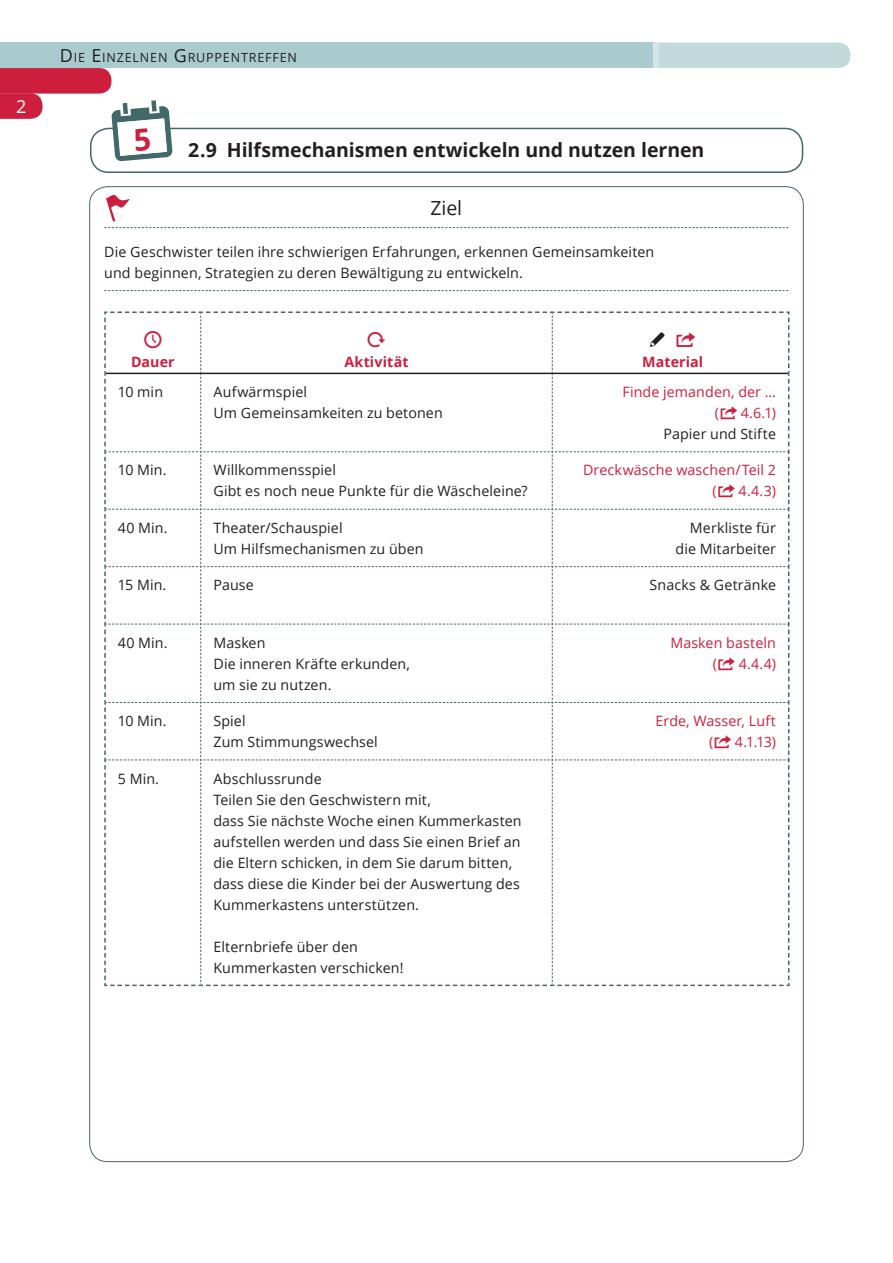
<style>
.page{position:relative;width:893px;height:1263px;background:#fff}
.page>*{position:absolute;margin:0;border:0;box-sizing:border-box;transform-origin:0 0}
.t1{font:37.5px "Entypo";color:#cd1f3d}
.t2{font:37.5px "Entypo";color:#231f20}
.t3{font:33px "Entypo";color:#cd1f3d}
.t4{font:700 19.5px "Open Sans";color:#231f20}
.t5{font:19.5px "Open Sans";color:#231f20}
.t6{font:18px "Open Sans";color:#fff}
.t7{font:14.25px/21px "Open Sans";letter-spacing:.01em;color:#231f20}
.t8{font:14.25px/21px "Open Sans";letter-spacing:.01em;color:#cd1f3d}
.t9{font:700 14.25px "Open Sans";letter-spacing:.005em;color:#cd1f3d}
.t10{font:12.6px "Open Sans";letter-spacing:.065em;color:#231f20}
.s1{font-size:18px}
.s2{color:#cd1f3d}
</style>
<div class="page">
<div style="left:0;top:43px;width:45px;height:25px;background:#aacbcd"></div>
<div style="left:645px;top:43px;width:205px;height:25px;background:#c3dadb;border-radius:12px"></div>
<div style="left:653px;top:43px;width:6px;height:25px;background:#d6e4e5"></div>
<div style="left:43px;top:43px;width:610px;height:25px;background:#aacbcd"></div>
<div style="left:90px;top:128px;width:713px;height:45px;border:2px solid #42686a;border-radius:18px"></div>
<svg style="left:104px;top:227px;width:684px;height:1px"></svg>
<svg style="left:104px;top:290px;width:684px;height:1px"></svg>
<svg style="left:104px;top:311px;width:686px;height:676px"></svg>
<hr style="left:106px;top:373px;width:682px;height:1px;background:#231f20">
<svg style="left:106px;top:194px;width:24px;height:27px"></svg>
<svg style="left:0;top:68px;width:173px;height:93px"></svg>
<p class="t6" style="left:16px;top:94px;width:12px">2</p>
<p class="t10" style="left:60px;top:48px;width:239px"><span class="s1">D</span>IE <span class="s1">E</span>INZELNEN <span class="s1">G</span>RUPPENTREFFEN</p>
<h3 class="t4" style="left:188px;top:136px;width:518px">2.9 Hilfsmechanismen entwickeln und nutzen lernen</h3>
<h3 class="t5" style="left:430px;top:194px;width:33px">Ziel</h3>
<p class="t7" style="left:104px;top:241px;width:552px">Die Geschwister teilen ihre schwierigen Erfahrungen, erkennen Gemeinsamkeiten und beginnen, Strategien zu deren Bewältigung zu entwickeln.</p>
<h1 class="t1" style="left:142px;top:314px;width:22px">N</h1>
<p class="t9" style="left:131px;top:352px;width:45px">Dauer</p>
<h1 class="t1" style="left:366px;top:314px;width:23px">d</h1>
<p class="t9" style="left:344px;top:352px;width:66px">Aktivität</p>
<h1 class="t2" style="left:648px;top:314px;width:50px">&amp;<span class="s2">/</span></h1>
<p class="t9" style="left:642px;top:352px;width:63px">Material</p>
<p class="t7" style="left:118px;top:381px;width:47px">10 min</p>
<p class="t7" style="left:213px;top:381px;width:231px">Aufwärmspiel<br>Um Gemeinsamkeiten zu betonen</p>
<p class="t8" style="left:715px;top:381px;width:63px;text-indent:-93px">Finde jemanden, der … (</p>
<h2 class="t3" style="left:719px;top:390px;width:21px">/</h2>
<p class="t8" style="left:741px;top:402px;width:37px">4.6.1)</p>
<p class="t7" style="left:663px;top:423px;width:114px">Papier und Stifte</p>
<p class="t7" style="left:118px;top:459px;width:50px">10 Min.</p>
<p class="t7" style="left:213px;top:459px;width:316px">Willkommensspiel<br>Gibt es noch neue Punkte für die Wäscheleine?</p>
<p class="t8" style="left:713px;top:459px;width:65px;text-indent:-130px">Dreckwäsche waschen/Teil 2 (</p>
<h2 class="t3" style="left:717px;top:469px;width:21px">/</h2>
<p class="t8" style="left:739px;top:480px;width:39px">4.4.3)</p>
<p class="t7" style="left:118px;top:517px;width:51px">40 Min.</p>
<p class="t7" style="left:213px;top:517px;width:212px">Theater/Schauspiel<br>Um Hilfsmechanismen zu üben</p>
<p class="t7" style="left:675px;top:517px;width:102px;text-align:right">Merkliste für die Mitarbeiter</p>
<p class="t7" style="left:118px;top:574px;width:50px">15 Min.</p>
<p class="t7" style="left:213px;top:574px;width:42px">Pause</p>
<p class="t7" style="left:650px;top:574px;width:128px">Snacks &amp; Getränke</p>
<p class="t7" style="left:118px;top:632px;width:51px">40 Min.</p>
<p class="t7" style="left:213px;top:632px;width:198px">Masken<br>Die inneren Kräfte erkunden, um sie zu nutzen.</p>
<p class="t8" style="left:713px;top:632px;width:65px;text-indent:-42px">Masken basteln (</p>
<h2 class="t3" style="left:717px;top:641px;width:21px">/</h2>
<p class="t8" style="left:739px;top:653px;width:39px">4.4.4)</p>
<p class="t7" style="left:118px;top:710px;width:50px">10 Min.</p>
<p class="t7" style="left:213px;top:710px;width:166px">Spiel<br>Zum Stimmungswechsel</p>
<p class="t8" style="left:709px;top:710px;width:68px;text-indent:-53px">Erde, Wasser, Luft (</p>
<h2 class="t3" style="left:713px;top:719px;width:21px">/</h2>
<p class="t8" style="left:735px;top:731px;width:43px">4.1.13)</p>
<p class="t7" style="left:118px;top:767px;width:43px">5 Min.</p>
<p class="t7" style="left:213px;top:767px;width:310px">Abschlussrunde<br>Teilen Sie den Geschwistern mit,<br>dass Sie nächste Woche einen Kummerkasten aufstellen werden und dass Sie einen Brief an die Eltern schicken, in dem Sie darum bitten, dass diese die Kinder bei der Auswertung des Kummerkastens unterstützen.</p>
<p class="t7" style="left:213px;top:935px;width:192px">Elternbriefe über den<br>Kummerkasten verschicken!</p>
</div>
